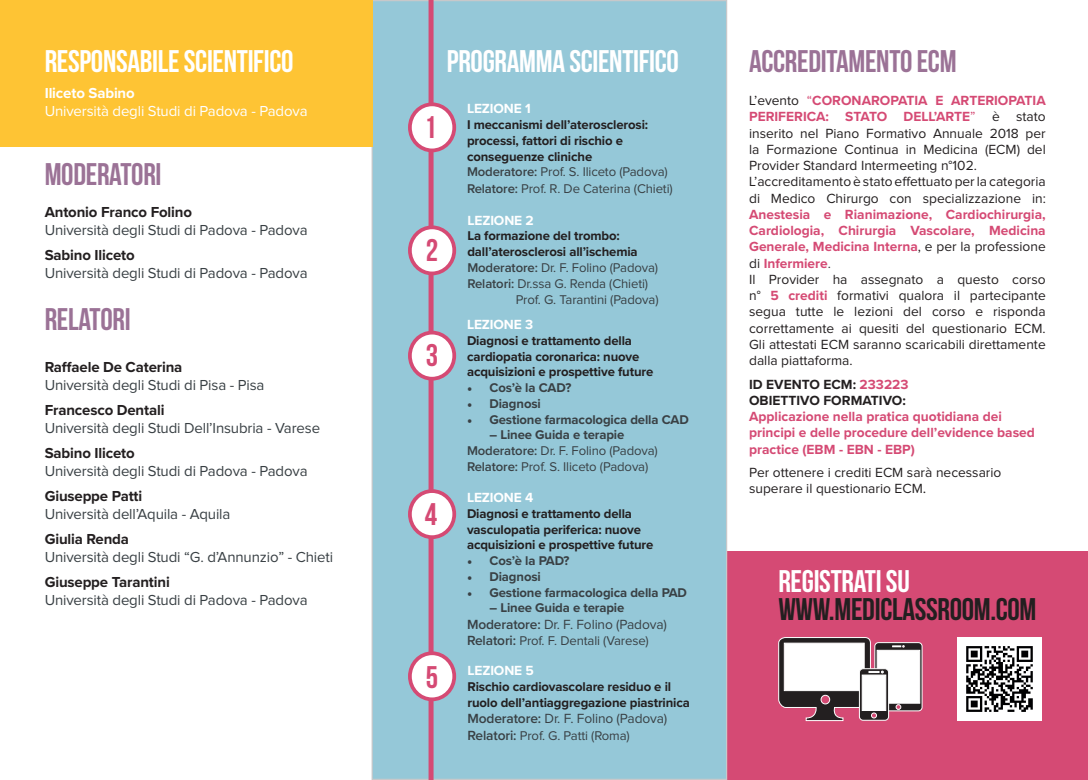
<style>
.page{position:relative;width:1088px;height:780px;background:#fff}
.page>*{position:absolute;margin:0;border:0;box-sizing:border-box;transform-origin:0 0}
.t1{font:31.25px "Bebas Neue";letter-spacing:-.01em;color:#fff}
.t2{font:31.25px "Bebas Neue";letter-spacing:-.01em;color:#9b7296}
.t3{font:31.25px "Bebas Neue";letter-spacing:-.01em;color:#231f20}
.t4{font:31.25px "Bebas Neue";color:#d54a74}
.t5{font:15px "Proxima Nova";letter-spacing:-.01em;color:#394044}
.t6{font:700 15px "Proxima Nova";letter-spacing:-.01em;color:#231f20}
.t7{font:15px "Proxima Nova";letter-spacing:-.01em;color:#fff}
.t8{font:700 15px "Proxima Nova";letter-spacing:-.01em;color:#fff}
.t9{font:13.75px/16.2px "Proxima Nova";color:#231f20}
.t10{font:700 13.75px/16.2px "Proxima Nova";color:#d54a74}
.t11{font:13.75px "Proxima Nova";letter-spacing:-.01em;color:#394044}
.t12{font:700 13.75px "Proxima Nova";letter-spacing:-.01em;color:#fff}
.t13{font:700 13.75px/16.2px "Proxima Nova";color:#231f20}
.t14{font:700 13.12px/15.8px "Proxima Nova";letter-spacing:-.01em;color:#231f20}
.t15{font:13.12px/15.8px "Proxima Nova";letter-spacing:-.01em;color:#394044}
.t16{font:700 13.12px "Proxima Nova";letter-spacing:-.01em;color:#394044}
.s1{font-weight:600;color:#394044}
.s2{font-weight:400;color:#394044}
.s3{font-weight:600}
.s4{font-family:"Minion Pro"}
.s5{font-weight:700}
.s6{font-weight:600;font-size:13.75px}
.s7{color:#d54a74}
.s8{font-weight:700;color:#d54a74}
.s9{color:#3e3e3f}
.s10{font-size:15px}
</style>
<div class="page">
<div style="left:726px;top:551px;width:362px;height:229px;background:#d54a74"></div>
<div style="left:372px;top:1px;width:354px;height:778px;background:#95c8d8"></div>
<div style="left:0;top:1px;width:372px;height:146px;background:#fec434"></div>
<svg style="left:778px;top:637px;width:145px;height:84px;background:#beabb0"></svg>
<img style="left:958px;top:637px;width:83px;height:83px">
<div style="left:428px;top:0;width:5px;height:780px;background:#d54a74"></div>
<div style="left:410px;top:104px;width:44px;height:46px;background:#fff;border-radius:50%"></div>
<div style="left:408px;top:102px;width:48px;height:50px;border:4px solid #d54a74;border-radius:50%"></div>
<div style="left:410px;top:227px;width:44px;height:46px;background:#fff;border-radius:50%"></div>
<div style="left:408px;top:225px;width:48px;height:50px;border:4px solid #d54a74;border-radius:50%"></div>
<div style="left:410px;top:332px;width:44px;height:46px;background:#fff;border-radius:50%"></div>
<div style="left:408px;top:331px;width:48px;height:49px;border:4px solid #d54a74;border-radius:50%"></div>
<div style="left:410px;top:491px;width:44px;height:46px;background:#fff;border-radius:50%"></div>
<div style="left:408px;top:489px;width:48px;height:50px;border:4px solid #d54a74;border-radius:50%"></div>
<div style="left:410px;top:653px;width:44px;height:46px;background:#fff;border-radius:50%"></div>
<div style="left:408px;top:651px;width:48px;height:50px;border:4px solid #d54a74;border-radius:50%"></div>
<h1 class="t1" style="left:45px;top:44px;width:250px">RESPONSABILE SCIENTIFICO</h1>
<h1 class="t1" style="left:447px;top:44px;width:234px">PROGRAMMA SCIENTIFICO</h1>
<p class="t8" style="left:45px;top:81px;width:92px">Iliceto Sabino</p>
<p class="t7" style="left:45px;top:104px;width:264px">Università degli Studi di Padova - Padova</p>
<p class="t12" style="left:467px;top:98px;width:65px">LEZIONE 1</p>
<p class="t14" style="left:467px;top:116px;width:207px">I meccanismi dell’aterosclerosi: processi, fattori di rischio e conseguenze cliniche<br><span class="s1">Moderatore:</span> <span class="s2">Prof. S. Iliceto (Padova)<br></span><span class="s1">Relatore:</span> <span class="s2">Prof. R. De Caterina (Chieti)</span></p>
<p class="t12" style="left:467px;top:210px;width:68px">LEZIONE 2</p>
<p class="t14" style="left:467px;top:228px;width:154px">La formazione del trombo:</p>
<p class="t14" style="left:467px;top:243px;width:172px">dall’aterosclerosi all’ischemia</p>
<p class="t15" style="left:467px;top:260px;width:192px"><span class="s3">Moderatore:</span> Dr. F. Folino (Padova)</p>
<p class="t15" style="left:467px;top:276px;width:182px"><span class="s3">Relatori:</span> Dr.ssa G. Renda (Chieti)</p>
<p class="t15" style="left:516px;top:292px;width:144px">Prof. G. Tarantini (Padova)</p>
<p class="t12" style="left:467px;top:314px;width:68px">LEZIONE 3</p>
<p class="t14" style="left:467px;top:332px;width:188px">Diagnosi e trattamento della cardiopatia coronarica: nuove acquisizioni e prospettive future</p>
<p class="t16" style="left:467px;top:378px;width:106px"><span class="s4">•</span> Cos’è la CAD?</p>
<p class="t16" style="left:467px;top:393px;width:75px"><span class="s4">•</span> Diagnosi</p>
<p class="t16" style="left:467px;top:409px;width:223px"><span class="s4">•</span> Gestione farmacologica della CAD</p>
<p class="t15" style="left:467px;top:427px;width:192px;text-indent:22px"><span class="s5">– Linee Guida e terapie<br></span><span class="s3">Moderatore:</span> Dr. F. Folino (Padova)<br><span class="s3">Relatore:</span> Prof. S. Iliceto (Padova)</p>
<p class="t12" style="left:467px;top:487px;width:68px">LEZIONE 4</p>
<p class="t14" style="left:467px;top:505px;width:188px">Diagnosi e trattamento della vasculopatia periferica: nuove acquisizioni e prospettive future</p>
<p class="t16" style="left:467px;top:551px;width:104px"><span class="s4">•</span> Cos’è la PAD?</p>
<p class="t16" style="left:467px;top:566px;width:75px"><span class="s4">•</span> Diagnosi</p>
<p class="t16" style="left:467px;top:582px;width:222px"><span class="s4">•</span> Gestione farmacologica della PAD</p>
<p class="t16" style="left:489px;top:598px;width:136px">– Linee Guida e terapie</p>
<p class="t11" style="left:467px;top:618px;width:201px"><span class="s3">Moderatore:</span> Dr. F. Folino (Padova)</p>
<p class="t15" style="left:467px;top:633px;width:183px"><span class="s6">Relatori:</span> Prof. F. Dentali (Varese)</p>
<p class="t12" style="left:467px;top:660px;width:68px">LEZIONE 5</p>
<p class="t14" style="left:467px;top:678px;width:224px">Rischio cardiovascolare residuo e il ruolo dell’antiaggregazione piastrinica</p>
<p class="t11" style="left:467px;top:712px;width:201px"><span class="s3">Moderatore:</span> Dr. F. Folino (Padova)</p>
<p class="t15" style="left:467px;top:727px;width:164px"><span class="s6">Relatori:</span> Prof. G. Patti (Roma)</p>
<h1 class="t4" style="left:424px;top:110px;width:14px">1</h1>
<h1 class="t2" style="left:45px;top:157px;width:118px">MODERATORI</h1>
<p class="t6" style="left:45px;top:201px;width:149px">Antonio Franco Folino</p>
<p class="t5" style="left:45px;top:223px;width:264px">Università degli Studi di Padova - Padova</p>
<p class="t6" style="left:45px;top:244px;width:92px">Sabino Iliceto</p>
<p class="t5" style="left:45px;top:266px;width:264px">Università degli Studi di Padova - Padova</p>
<h1 class="t2" style="left:45px;top:302px;width:88px">RELATORI</h1>
<p class="t6" style="left:45px;top:355px;width:139px">Raffaele De Caterina</p>
<p class="t5" style="left:45px;top:378px;width:221px">Università degli Studi di Pisa - Pisa</p>
<p class="t6" style="left:45px;top:398px;width:121px">Francesco Dentali</p>
<p class="t5" style="left:45px;top:421px;width:277px">Università degli Studi Dell’Insubria - Varese</p>
<p class="t6" style="left:45px;top:441px;width:92px">Sabino Iliceto</p>
<p class="t5" style="left:45px;top:464px;width:264px">Università degli Studi di Padova - Padova</p>
<p class="t6" style="left:45px;top:484px;width:99px">Giuseppe Patti</p>
<p class="t5" style="left:45px;top:507px;width:187px">Università dell’Aquila - Aquila</p>
<p class="t6" style="left:45px;top:528px;width:86px">Giulia Renda</p>
<p class="t5" style="left:45px;top:550px;width:290px">Università degli Studi “G. d’Annunzio” - Chieti</p>
<p class="t6" style="left:45px;top:571px;width:127px">Giuseppe Tarantini</p>
<p class="t5" style="left:45px;top:593px;width:264px">Università degli Studi di Padova - Padova</p>
<h1 class="t4" style="left:426px;top:233px;width:14px">2</h1>
<h1 class="t4" style="left:426px;top:338px;width:14px">3</h1>
<h1 class="t4" style="left:425px;top:496px;width:14px">4</h1>
<h1 class="t4" style="left:426px;top:659px;width:14px">5</h1>
<h1 class="t2" style="left:749px;top:44px;width:209px">ACCREDITAMENTO ECM</h1>
<p class="t9" style="left:749px;top:93px;width:298px">L’evento <span class="s7">“</span><span class="s8">CORONAROPATIA E ARTERIOPATIA PERIFERICA: STATO DELL’ARTE</span><span class="s7">”</span> è stato inserito nel Piano Formativo Annuale 2018 per la Formazione Continua in Medicina (ECM) del Provider Standard Intermeeting n°102.<br>L’accreditamento è stato effettuato per la categoria di Medico Chirurgo con specializzazione in:</p>
<p class="t9" style="left:749px;top:207px;width:298px"><span class="s8">Anestesia e Rianimazione, Cardiochirurgia, Cardiologia, Chirurgia Vascolare, Medicina Generale, Medicina Interna</span>, e per la professione di <span class="s8">Infermiere</span><span class="s9">.<br></span>Il Provider ha assegnato a questo corso n° <span class="s8">5 crediti</span> formativi qualora il partecipante segua tutte le lezioni del corso e risponda correttamente ai quesiti del questionario ECM.<br>Gli attestati ECM saranno scaricabili direttamente dalla piattaforma.</p>
<p class="t13" style="left:749px;top:375px;width:161px">ID EVENTO ECM: <span class="s7">233223<br></span>OBIETTIVO FORMATIVO:</p>
<p class="t10" style="left:749px;top:408px;width:287px">Applicazione nella pratica quotidiana dei principi e delle procedure dell’evidence based practice (EBM - EBN - EBP)</p>
<p class="t9" style="left:749px;top:465px;width:254px">Per ottenere i crediti ECM sarà necessario superare il questionario ECM<span class="s10">.</span></p>
<h1 class="t1" style="left:778px;top:564px;width:133px">REGISTRATI SU</h1>
<h1 class="t3" style="left:778px;top:591px;width:259px">WWW.MEDICLASSROOM.COM</h1>
</div>
